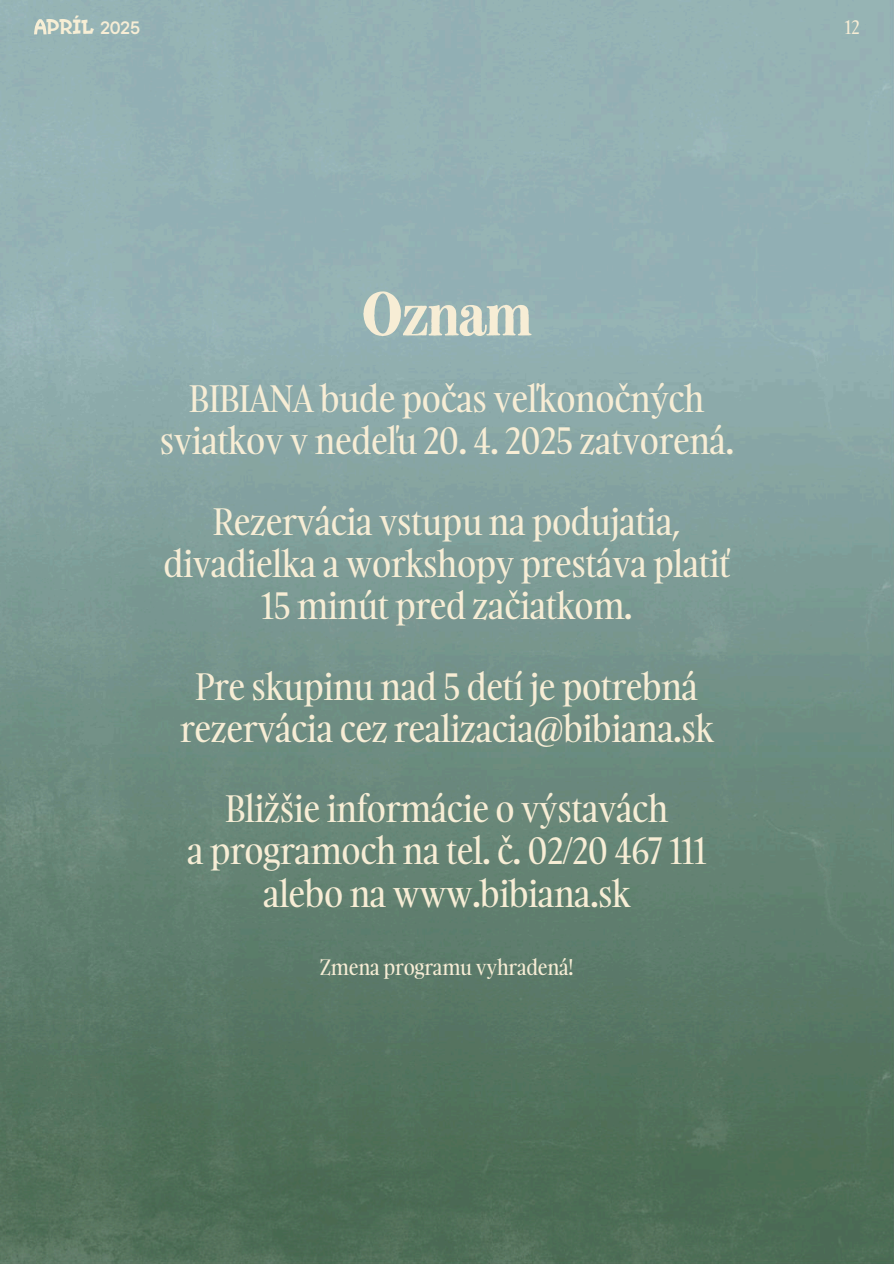
<style>
.page{position:relative;width:894px;height:1264px;background:#fff}
.page>*{position:absolute;margin:0;border:0;box-sizing:border-box;transform-origin:0 0}
.t1{font:54px "Neato Serif";letter-spacing:-.01em;color:#f7edd5}
.t2{font:36px/42px "Gambarino";letter-spacing:-.01em;color:#f7edd5;text-align:center}
.t3{font:22.2px "Lance Betsy";color:#f7eed5}
.t4{font:21px "Gambarino";letter-spacing:-.01em;color:#f7edd5}
.t5{font:18.6px "Gambarino";color:#f7edd5}
.s1{font-family:"TT Commons Pro Db";font-size:18px;color:#f7edd5}
</style>
<div class="page">
<img style="left:0;top:784px;width:893px;height:479px">
<img style="left:0;top:286px;width:893px;height:498px">
<svg style="left:34px;top:19px;width:13px;height:15px"></svg>
<p class="t3" style="left:46px;top:19px;width:95px">PRÍL <span class="s1">2025</span></p>
<p class="t5" style="left:844px;top:14px;width:16px">12</p>
<h1 class="t1" style="left:361px;top:292px;width:172px">Oznam</h1>
<p class="t2" style="left:160px;top:377px;width:575px">BIBIANA bude počas veľkonočných sviatkov v nedeľu 20. 4. 2025 zatvorená.</p>
<p class="t2" style="left:163px;top:499px;width:568px">Rezervácia vstupu na podujatia, divadielka a workshopy prestáva platiť<br>15 minút pred začiatkom.</p>
<p class="t2" style="left:180px;top:664px;width:535px">Pre skupinu nad 5 detí je potrebná rezervácia cez realizacia@bibiana.sk</p>
<p class="t2" style="left:187px;top:787px;width:520px">Bližšie informácie o výstavách<br>a programoch na tel. č. 02/20 467 111 alebo na www.bibiana.sk</p>
<p class="t4" style="left:320px;top:952px;width:254px">Zmena programu vyhradená!</p>
</div>
